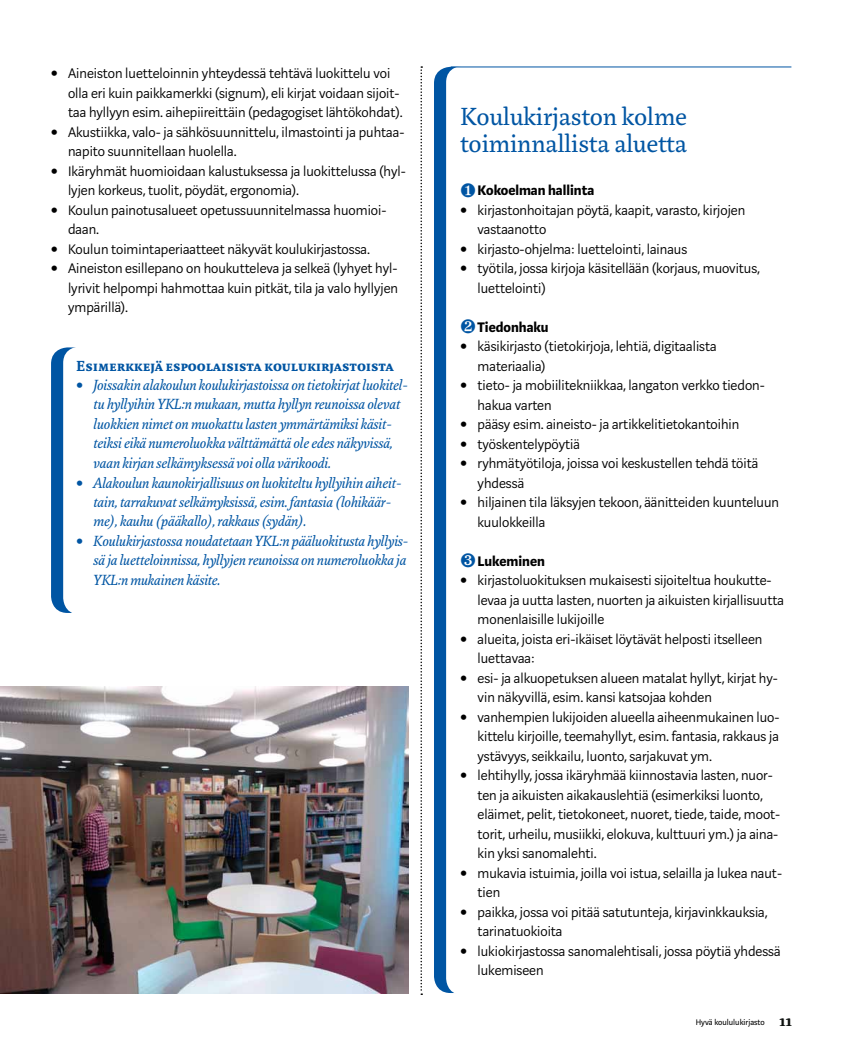
<style>
.page{position:relative;width:851px;height:1063px;background:#fff}
.page>*{position:absolute;margin:0;border:0;box-sizing:border-box;transform-origin:0 0}
.t1{font:27px/27px "Marat Pro";color:#0055a3}
.t2{font:italic 15.9px/19.5px "Marat Pro";letter-spacing:-.005em;color:#0055a3}
.t3{font:700 15.9px "Marat Pro";letter-spacing:-.005em;color:#0055a3}
.t4{font:300 15.3px/19.5px "Marat Sans";color:#000}
.t5{font:700 15.3px "Marat Sans";color:#000}
.t6{font:9px "Marat Sans";color:#000}
.s1{font-weight:900;font-size:19.5px}
.s2{font-family:"Marat Sans";font-weight:900;font-style:normal;font-size:19.5px}
.s3{color:#0055a3}
.s4{font-family:"Marat Pro";font-weight:700;font-size:16.5px;color:#0c100e}
</style>
<div class="page">
<div style="left:434px;top:67px;width:90px;height:926px;background:#0055a3;border-radius:16px"></div>
<div style="left:446px;top:66px;width:90px;height:929px;background:#fff;border-radius:16px"></div>
<hr style="left:450px;top:67px;width:341px;height:1px;background:#0055a3">
<div style="left:51px;top:347px;width:90px;height:266px;background:#0055a3;border-radius:16px"></div>
<div style="left:63px;top:347px;width:90px;height:267px;background:#fff;border-radius:16px"></div>
<svg style="left:420px;top:66px;width:2px;height:929px"></svg>
<img style="left:0;top:687px;width:408px;height:306px">
<p class="t4" style="left:68px;top:64px;width:336px;text-indent:-17px"><span class="s1">•</span> Aineiston luetteloinnin yhteydessä tehtävä luokittelu voi olla eri kuin paikkamerkki (signum), eli kirjat voidaan sijoit&shy;taa hyllyyn esim. aihepiireittäin (pedagogiset lähtökohdat).</p>
<p class="t4" style="left:68px;top:122px;width:338px;text-indent:-17px"><span class="s1">•</span> Akustiikka, valo- ja sähkösuunnittelu, ilmastointi ja puhtaa&shy;napito suunnitellaan huolella.</p>
<p class="t4" style="left:68px;top:161px;width:339px;text-indent:-17px"><span class="s1">•</span> Ikäryhmät huomioidaan kalustuksessa ja luokittelussa (hyl&shy;lyjen korkeus, tuolit, pöydät, ergonomia).</p>
<p class="t4" style="left:68px;top:200px;width:320px;text-indent:-17px"><span class="s1">•</span> Koulun painotusalueet opetussuunnitelmassa huomioi&shy;daan.</p>
<p class="t4" style="left:51px;top:239px;width:320px"><span class="s1">•</span> Koulun toimintaperiaatteet näkyvät koulukirjastossa.</p>
<p class="t4" style="left:68px;top:259px;width:331px;text-align:justify;text-indent:-17px"><span class="s1">•</span> Aineiston esillepano on houkutteleva ja selkeä (lyhyet hyl&shy;lyrivit helpompi hahmottaa kuin pitkät, tila ja valo hyllyjen ympärillä).</p>
<p class="t3" style="left:77px;top:356px;width:319px">Esimerkkejä espoolaisista koulukirjastoista</p>
<p class="t2" style="left:94px;top:375px;width:315px;text-indent:-17px"><span class="s2">•</span> Joissakin alakoulun koulukirjastoissa on tietokirjat luokitel&shy;tu hyllyihin YKL:n mukaan, mutta hyllyn reunoissa olevat luokkien nimet on muokattu lasten ymmärtämiksi käsit&shy;teiksi eikä numeroluokka välttämättä ole edes näkyvissä, vaan kirjan selkämyksessä voi olla värikoodi.</p>
<p class="t2" style="left:94px;top:473px;width:309px;text-indent:-17px"><span class="s2">•</span> Alakoulun kaunokirjallisuus on luokiteltu hyllyihin aiheit&shy;tain, tarrakuvat selkämyksissä, esim. fantasia (lohikäär&shy;me), kauhu (pääkallo), rakkaus (sydän).</p>
<p class="t2" style="left:94px;top:531px;width:316px;text-align:justify;text-indent:-17px"><span class="s2">•</span> Koulukirjastossa noudatetaan YKL:n pääluokitusta hyllyis&shy;sä ja luetteloinnissa, hyllyjen reunoissa on numeroluokka ja YKL:n mukainen käsite.</p>
<h1 class="t1" style="left:460px;top:104px;width:228px">Koulukirjaston kolme toiminnallista aluetta</h1>
<p class="t5" style="left:460px;top:182px;width:135px"><span class="s3">❶</span>Kokoelman hallinta</p>
<p class="t4" style="left:477px;top:200px;width:269px;text-indent:-17px"><span class="s1">•</span> kirjastonhoitajan pöytä, kaapit, varasto, kirjojen vastaanotto</p>
<p class="t4" style="left:460px;top:239px;width:228px"><span class="s1">•</span> kirjasto-ohjelma: luettelointi, lainaus</p>
<p class="t4" style="left:477px;top:259px;width:284px;text-indent:-17px"><span class="s1">•</span> työtila, jossa kirjoja käsitellään (korjaus, muovitus, luettelointi)</p>
<p class="t5" style="left:460px;top:319px;width:89px"><span class="s3">❷</span>Tiedonhaku</p>
<p class="t4" style="left:477px;top:337px;width:240px;text-indent:-17px"><span class="s1">•</span> käsikirjasto (tietokirjoja, lehtiä, digitaalista materiaalia)</p>
<p class="t4" style="left:477px;top:376px;width:287px;text-indent:-17px"><span class="s1">•</span> tieto- ja mobiilitekniikkaa, langaton verkko tiedon&shy;hakua varten</p>
<p class="t4" style="left:460px;top:415px;width:280px"><span class="s1">•</span> pääsy esim. aineisto- ja artikkelitietokantoihin</p>
<p class="t4" style="left:460px;top:434px;width:121px"><span class="s1">•</span> työskentelypöytiä</p>
<p class="t4" style="left:477px;top:454px;width:282px;text-indent:-17px"><span class="s1">•</span> ryhmätyötiloja, joissa voi keskustellen tehdä töitä yhdessä</p>
<p class="t4" style="left:477px;top:493px;width:303px;text-indent:-17px"><span class="s1">•</span> hiljainen tila läksyjen tekoon, äänitteiden kuunteluun kuulokkeilla</p>
<p class="t5" style="left:460px;top:553px;width:86px"><span class="s3">❸</span>Lukeminen</p>
<p class="t4" style="left:477px;top:571px;width:308px;text-indent:-17px"><span class="s1">•</span> kirjastoluokituksen mukaisesti sijoiteltua houkutte&shy;levaa ja uutta lasten, nuorten ja aikuisten kirjallisuutta monenlaisille lukijoille</p>
<p class="t4" style="left:477px;top:629px;width:286px;text-indent:-17px"><span class="s1">•</span> alueita, joista eri-ikäiset löytävät helposti itselleen luettavaa:</p>
<p class="t4" style="left:477px;top:668px;width:302px;text-indent:-17px"><span class="s1">•</span> esi- ja alkuopetuksen alueen matalat hyllyt, kirjat hy&shy;vin näkyvillä, esim. kansi katsojaa kohden</p>
<p class="t4" style="left:477px;top:707px;width:303px;text-align:justify;text-indent:-17px"><span class="s1">•</span> vanhempien lukijoiden alueella aiheenmukainen luo&shy;kittelu kirjoille, teemahyllyt, esim. fantasia, rakkaus ja ystävyys, seikkailu, luonto, sarjakuvat ym.</p>
<p class="t4" style="left:477px;top:766px;width:304px;text-indent:-17px"><span class="s1">•</span> lehtihylly, jossa ikäryhmää kiinnostavia lasten, nuor&shy;ten ja aikuisten aikakauslehtiä (esimerkiksi luonto, eläimet, pelit, tietokoneet, nuoret, tiede, taide, moot&shy;torit, urheilu, musiikki, elokuva, kulttuuri ym.) ja aina&shy;kin yksi sanomalehti.</p>
<p class="t4" style="left:477px;top:863px;width:306px;text-indent:-17px"><span class="s1">•</span> mukavia istuimia, joilla voi istua, selailla ja lukea naut&shy;tien</p>
<p class="t4" style="left:477px;top:902px;width:291px;text-indent:-17px"><span class="s1">•</span> paikka, jossa voi pitää satutunteja, kirjavinkkauksia, tarinatuokioita</p>
<p class="t4" style="left:477px;top:941px;width:304px;text-indent:-17px"><span class="s1">•</span> lukiokirjastossa sanomalehtisali, jossa pöytiä yhdessä lukemiseen</p>
<p class="t6" style="left:695px;top:1017px;width:97px">Hyvä koululukirjasto <span class="s4">11</span></p>
</div>
